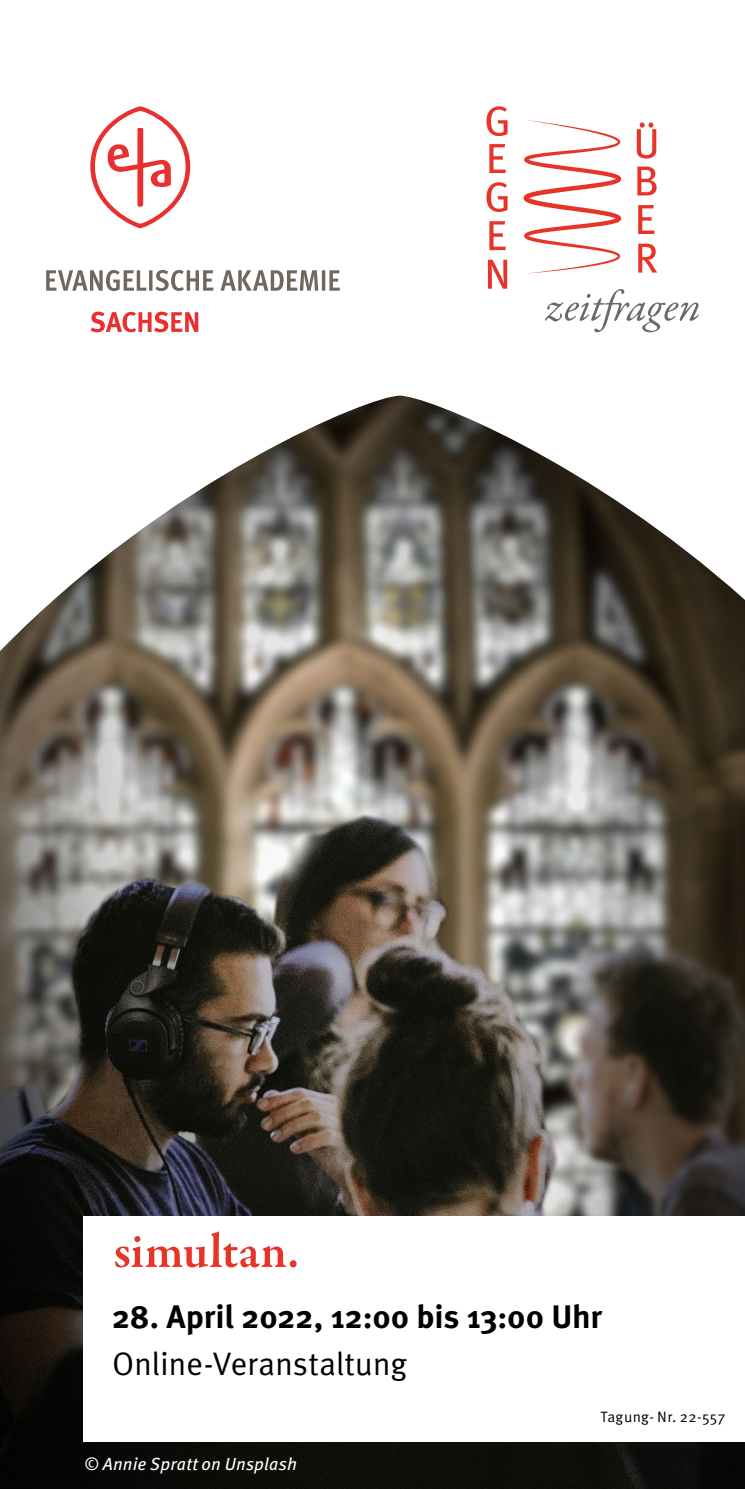
<style>
.page{position:relative;width:745px;height:1489px;background:#fff}
.page>*{position:absolute;margin:0;border:0;box-sizing:border-box;transform-origin:0 0}
.t1{font:600 50px "Garamond Premr Pro";letter-spacing:.005em;color:#e73429}
.t2{font:700 32.5px "Meta OT";letter-spacing:-.01em;color:#000}
.t3{font:32.5px "Meta OT";letter-spacing:-.01em;color:#000}
.t4{font:italic 17.5px "Meta OT";letter-spacing:.005em;color:#fff}
.t5{font:15px "Meta OT";letter-spacing:.02em;color:#000}
</style>
<div class="page">
<img style="left:0;top:395px;width:744px;height:1093px">
<svg style="left:46px;top:270px;width:293px;height:21px"></svg>
<svg style="left:90px;top:106px;width:100px;height:122px"></svg>
<svg style="left:91px;top:311px;width:107px;height:21px"></svg>
<div style="left:84px;top:1216px;width:660px;height:226px;background:#fff"></div>
<svg style="left:545px;top:289px;width:153px;height:43px"></svg>
<svg style="left:636px;top:122px;width:20px;height:36px"></svg>
<svg style="left:637px;top:166px;width:19px;height:29px"></svg>
<svg style="left:638px;top:205px;width:16px;height:29px"></svg>
<svg style="left:638px;top:244px;width:18px;height:28px"></svg>
<svg style="left:486px;top:106px;width:21px;height:30px"></svg>
<svg style="left:489px;top:144px;width:16px;height:29px"></svg>
<svg style="left:486px;top:182px;width:21px;height:30px"></svg>
<svg style="left:489px;top:221px;width:16px;height:29px"></svg>
<svg style="left:487px;top:260px;width:20px;height:29px"></svg>
<svg style="left:523px;top:120px;width:98px;height:154px"></svg>
<h1 class="t1" style="left:113px;top:1220px;width:187px">simultan.</h1>
<p class="t2" style="left:112px;top:1296px;width:491px">28. April 2022, 12:00 bis 13:00 Uhr</p>
<p class="t3" style="left:112px;top:1344px;width:296px">Online-Veranstaltung</p>
<p class="t5" style="left:600px;top:1407px;width:126px">Tagung- Nr. 22-557</p>
<p class="t4" style="left:84px;top:1452px;width:215px">© Annie Spratt on Unsplash</p>
</div>
